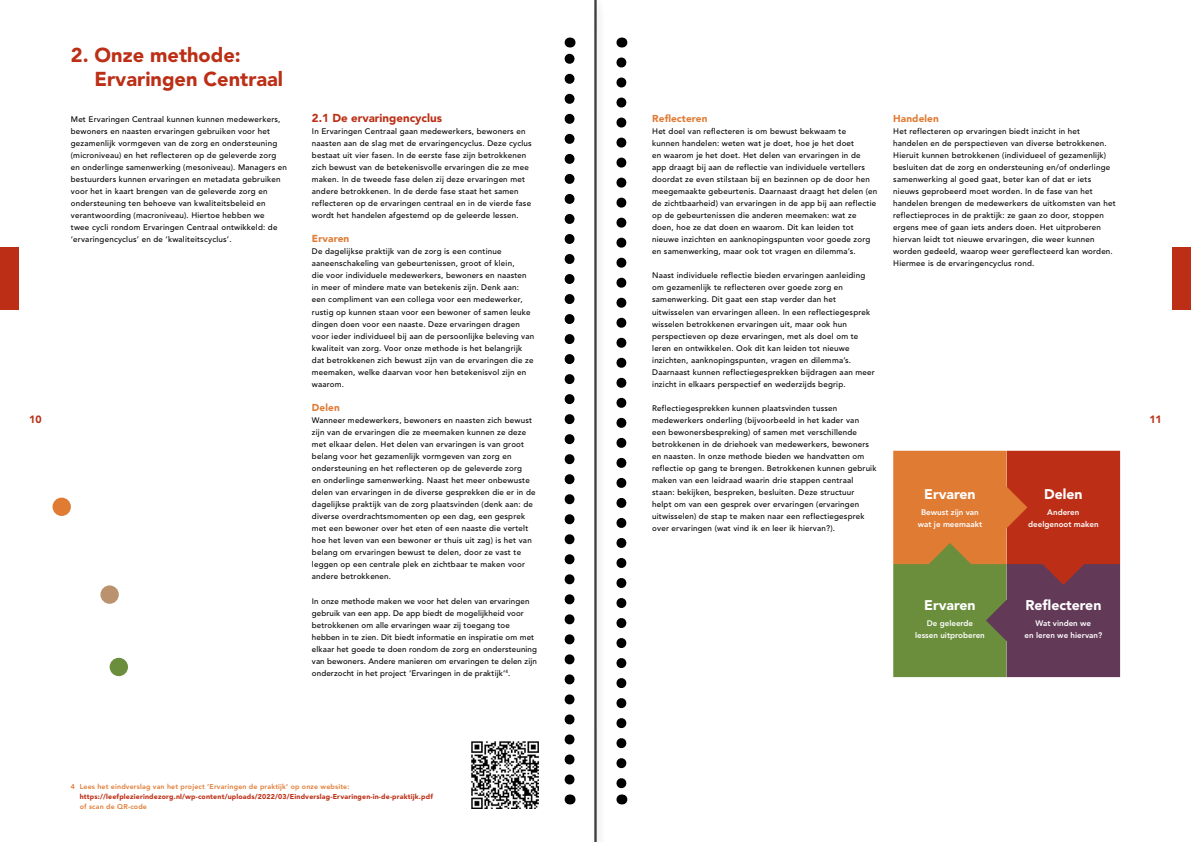
<style>
.page{position:relative;width:1191px;height:842px;background:#fff}
.page>*{position:absolute;margin:0;border:0;box-sizing:border-box;transform-origin:0 0}
.t1{font:900 20px/24.1px "Avenir";color:#bc2f16}
.t2{font:900 14px "Avenir";color:#fff}
.t3{font:900 11.5px "Avenir";color:#bc2f16}
.t4{font:900 10.5px "Avenir";color:#bc2f16}
.t5{font:900 10px "Avenir";letter-spacing:.01em;color:#e07b34}
.t6{font:500 8px/12px "Avenir";letter-spacing:.025em;color:#000}
.t7{font:800 8px/12px "Avenir";color:#fff;text-align:center}
.t8{font:900 7px "Avenir";letter-spacing:.025em;color:#bc2f16}
.t9{font:800 7px "Avenir";letter-spacing:.025em;color:#e07b34}
</style>
<div class="page">
<svg style="left:564px;top:38px;width:10px;height:741px"></svg>
<svg style="left:616px;top:62px;width:10px;height:742px"></svg>
<div style="left:593px;top:0;width:12px;height:842px;background:#000;opacity:.17"></div>
<hr style="left:595px;top:0;width:1px;height:842px;background:#000">
<img style="left:471px;top:741px;width:68px;height:68px">
<div style="left:1172px;top:247px;width:19px;height:63px;background:#bc2f16"></div>
<div style="left:0;top:247px;width:19px;height:63px;background:#bc2f16"></div>
<svg style="left:893px;top:451px;width:227px;height:226px;background:#9a5c37"></svg>
<div style="left:100px;top:585px;width:19px;height:19px;background:#bb926e;border-radius:50%"></div>
<div style="left:53px;top:498px;width:18px;height:18px;background:#e07b34;border-radius:50%"></div>
<div style="left:110px;top:658px;width:18px;height:18px;background:#6b8e3c;border-radius:50%"></div>
<h1 class="t1" style="left:95px;top:42px;width:190px;text-indent:-24px">2. Onze methode:<br>Ervaringen Centraal</h1>
<p class="t6" style="left:71px;top:113px;width:218px">Met Ervaringen Centraal kunnen kunnen medewerkers, bewoners en naasten ervaringen gebruiken voor het gezamenlijk vormgeven van de zorg en ondersteuning (microniveau) en het reflecteren op de geleverde zorg en onderlinge samenwerking (mesoniveau). Managers en bestuurders kunnen ervaringen en metadata gebruiken voor het in kaart brengen van de geleverde zorg en ondersteuning ten behoeve van kwaliteitsbeleid en verantwoording (macroniveau). Hiertoe hebben we<br>twee cycli rondom Ervaringen Centraal ontwikkeld: de ‘ervaringencyclus’ en de ‘kwaliteitscyclus’.</p>
<h3 class="t3" style="left:312px;top:111px;width:132px">2.1 De ervaringencyclus</h3>
<p class="t5" style="left:652px;top:112px;width:57px">Reflecteren</p>
<p class="t6" style="left:652px;top:125px;width:227px">Het doel van reflecteren is om bewust bekwaam te<br>kunnen handelen: weten wat je doet, hoe je het doet<br>en waarom je het doet. Het delen van ervaringen in de<br>app draagt bij aan de reflectie van individuele vertellers doordat ze even stilstaan bij en bezinnen op de door hen meegemaakte gebeurtenis. Daarnaast draagt het delen (en de zichtbaarheid) van ervaringen in de app bij aan reflectie op de gebeurtenissen die anderen meemaken: wat ze doen, hoe ze dat doen en waarom. Dit kan leiden tot nieuwe inzichten en aanknopingspunten voor goede zorg en samenwerking, maar ook tot vragen en dilemma’s.</p>
<p class="t6" style="left:652px;top:270px;width:224px">Naast individuele reflectie bieden ervaringen aanleiding om gezamenlijk te reflecteren over goede zorg en samenwerking. Dit gaat een stap verder dan het uitwisselen van ervaringen alleen. In een reflectiegesprek wisselen betrokkenen ervaringen uit, maar ook hun perspectieven op deze ervaringen, met als doel om te leren en ontwikkelen. Ook dit kan leiden tot nieuwe inzichten, aanknopingspunten, vragen en dilemma’s.<br>Daarnaast kunnen reflectiegesprekken bijdragen aan meer inzicht in elkaars perspectief en wederzijds begrip.</p>
<p class="t6" style="left:652px;top:402px;width:226px">Reflectiegesprekken kunnen plaatsvinden tussen medewerkers onderling (bijvoorbeeld in het kader van<br>een bewonersbespreking) of samen met verschillende betrokkenen in de driehoek van medewerkers, bewoners en naasten. In onze methode bieden we handvatten om reflectie op gang te brengen. Betrokkenen kunnen gebruik maken van een leidraad waarin drie stappen centraal staan: bekijken, bespreken, besluiten. Deze structuur<br>helpt om van een gesprek over ervaringen (ervaringen uitwisselen) de stap te maken naar een reflectiegesprek over ervaringen (wat vind ik en leer ik hiervan?).</p>
<p class="t5" style="left:893px;top:112px;width:47px">Handelen</p>
<p class="t6" style="left:893px;top:125px;width:224px">Het reflecteren op ervaringen biedt inzicht in het handelen en de perspectieven van diverse betrokkenen.<br>Hieruit kunnen betrokkenen (individueel of gezamenlijk) besluiten dat de zorg en ondersteuning en/of onderlinge samenwerking al goed gaat, beter kan of dat er iets nieuws geprobeerd moet worden. In de fase van het handelen brengen de medewerkers de uitkomsten van het reflectieproces in de praktijk: ze gaan zo door, stoppen ergens mee of gaan iets anders doen. Het uitproberen hiervan leidt tot nieuwe ervaringen, die weer kunnen worden gedeeld, waarop weer gereflecteerd kan worden.<br>Hiermee is de ervaringencyclus rond.</p>
<p class="t6" style="left:312px;top:125px;width:221px">In Ervaringen Centraal gaan medewerkers, bewoners en naasten aan de slag met de ervaringencyclus. Deze cyclus bestaat uit vier fasen. In de eerste fase zijn betrokkenen zich bewust van de betekenisvolle ervaringen die ze mee maken. In de tweede fase delen zij deze ervaringen met andere betrokkenen. In de derde fase staat het samen reflecteren op de ervaringen centraal en in de vierde fase wordt het handelen afgestemd op de geleerde lessen.</p>
<p class="t5" style="left:312px;top:233px;width:39px">Ervaren</p>
<p class="t6" style="left:312px;top:246px;width:224px">De dagelijkse praktijk van de zorg is een continue aaneenschakeling van gebeurtenissen, groot of klein,<br>die voor individuele medewerkers, bewoners en naasten in meer of mindere mate van betekenis zijn. Denk aan: een compliment van een collega voor een medewerker, rustig op kunnen staan voor een bewoner of samen leuke dingen doen voor een naaste. Deze ervaringen dragen voor ieder individueel bij aan de persoonlijke beleving van kwaliteit van zorg. Voor onze methode is het belangrijk dat betrokkenen zich bewust zijn van de ervaringen die ze meemaken, welke daarvan voor hen betekenisvol zijn en waarom.</p>
<p class="t5" style="left:312px;top:401px;width:29px">Delen</p>
<p class="t6" style="left:312px;top:414px;width:225px">Wanneer medewerkers, bewoners en naasten zich bewust zijn van de ervaringen die ze meemaken kunnen ze deze met elkaar delen. Het delen van ervaringen is van groot belang voor het gezamenlijk vormgeven van zorg en ondersteuning en het reflecteren op de geleverde zorg<br>en onderlinge samenwerking. Naast het meer onbewuste delen van ervaringen in de diverse gesprekken die er in de dagelijkse praktijk van de zorg plaatsvinden (denk aan: de diverse overdrachtsmomenten op een dag, een gesprek met een bewoner over het eten of een naaste die vertelt hoe het leven van een bewoner er thuis uit zag) is het van belang om ervaringen bewust te delen, door ze vast te leggen op een centrale plek en zichtbaar te maken voor andere betrokkenen.</p>
<p class="t6" style="left:312px;top:595px;width:227px">In onze methode maken we voor het delen van ervaringen gebruik van een app. De app biedt de mogelijkheid voor betrokkenen om alle ervaringen waar zij toegang toe hebben in te zien. Dit biedt informatie en inspiratie om met elkaar het goede te doen rondom de zorg en ondersteuning van bewoners. Andere manieren om ervaringen te delen zijn onderzocht in het project ‘Ervaringen in de praktijk’<sup>4</sup>.</p>
<h3 class="t4" style="left:29px;top:413px;width:14px">10</h3>
<h3 class="t4" style="left:1149px;top:413px;width:14px">11</h3>
<h2 class="t2" style="left:1044px;top:486px;width:40px">Delen</h2>
<p class="t7" style="left:1028px;top:506px;width:72px">Anderen deelgenoot maken</p>
<h2 class="t2" style="left:924px;top:486px;width:53px">Ervaren</h2>
<p class="t7" style="left:917px;top:506px;width:66px">Bewust zijn van wat je meemaakt</p>
<h2 class="t2" style="left:1025px;top:596px;width:77px">Reflecteren</h2>
<p class="t7" style="left:1024px;top:617px;width:79px">Wat vinden we<br>en leren we hiervan?</p>
<h2 class="t2" style="left:924px;top:596px;width:53px">Ervaren</h2>
<p class="t7" style="left:915px;top:617px;width:71px">De geleerde lessen uitproberen</p>
<p class="t9" style="left:71px;top:782px;width:280px">4 Lees het eindverslag van het project ‘Ervaringen de praktijk’ op onze website:</p>
<p class="t8" style="left:80px;top:792px;width:355px">https://leefplezierindezorg.nl/wp-content/uploads/2022/03/Eindverslag-Ervaringen-in-de-praktijk.pdf</p>
<p class="t9" style="left:80px;top:802px;width:69px">of scan de QR-code</p>
</div>
